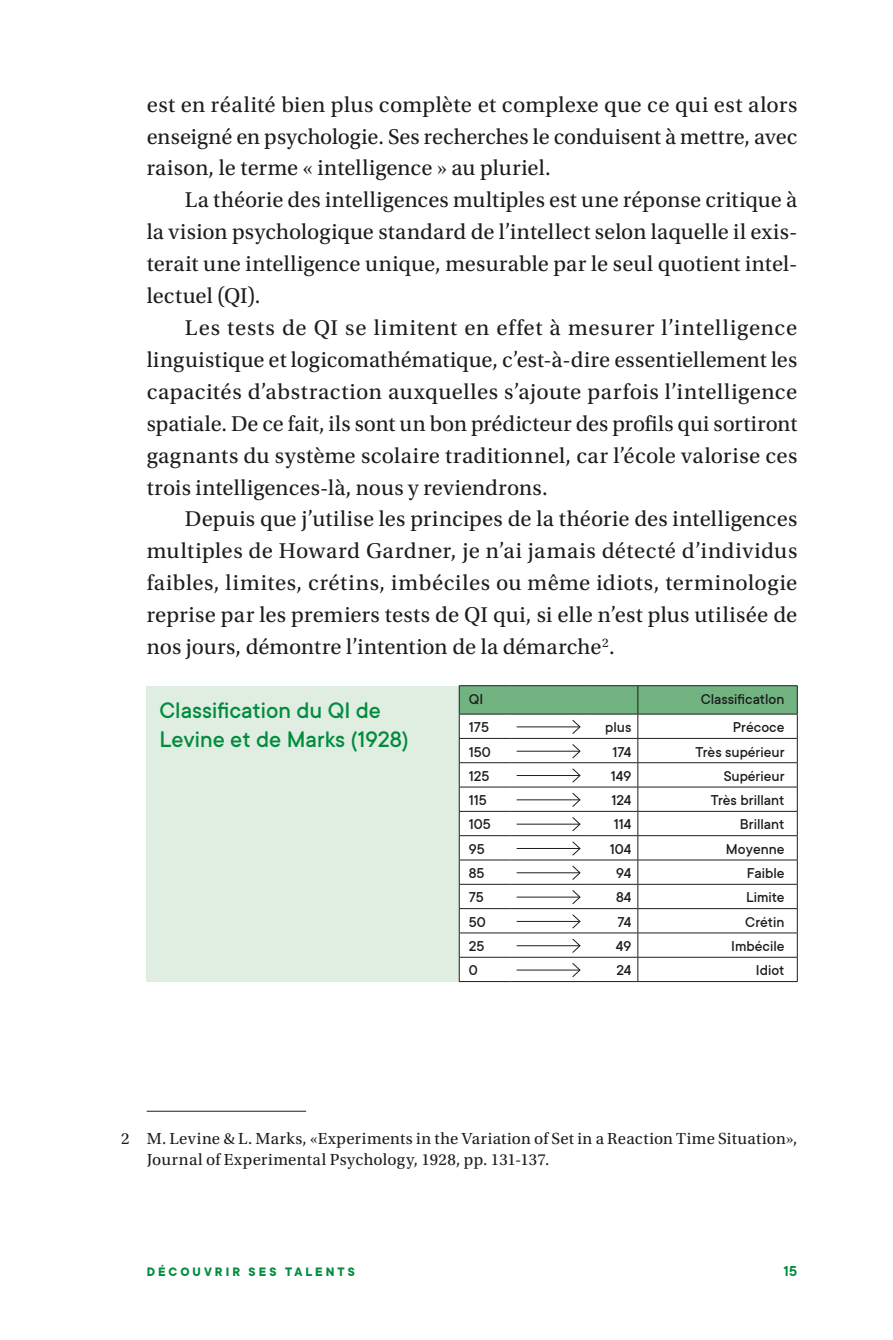
<style>
.page{position:relative;width:893px;height:1340px;background:#fff}
.page>*{position:absolute;margin:0;border:0;box-sizing:border-box;transform-origin:0 0}
.t1{font:500 24.75px/29.2px "TT Commons";color:#008b3d}
.t2{font:22.5px/31.9px "Utopia Std";letter-spacing:.005em;color:#1d1d1b;text-align:justify}
.t3{font:16.88px/20.2px "Utopia Std";letter-spacing:.015em;color:#1d1d1b}
.t4{font:500 15.75px "TT Commons";color:#1d1d1b}
.t5{font:600 15.75px "TT Commons";color:#008b3d}
.t6{font:700 13.5px "TT Commons";letter-spacing:.22em;color:#008b3d}
</style>
<div class="page">
<div style="left:147px;top:685px;width:312px;height:296px;background:#e0ede1"></div>
<hr style="left:459px;top:981px;width:51px;height:1px;background:#1d1d1b">
<hr style="left:510px;top:981px;width:77px;height:1px;background:#1d1d1b">
<hr style="left:587px;top:981px;width:51px;height:1px;background:#1d1d1b">
<hr style="left:638px;top:981px;width:160px;height:1px;background:#1d1d1b">
<svg style="left:459px;top:685px;width:339px;height:296px"></svg>
<hr style="left:147px;top:1110px;width:159px;height:1px;background:#1d1d1b">
<p class="t2" style="left:147px;top:89px;width:652px">est en réalité bien plus complète et complexe que ce qui est alors enseigné en psychologie. Ses recherches le conduisent à mettre, avec raison, le terme « intelligence » au pluriel.</p>
<p class="t2" style="left:147px;top:184px;width:652px;text-indent:38px">La théorie des intelligences multiples est une réponse critique à la vision psychologique standard de l’intellect selon laquelle il exis&shy;terait une intelligence unique, mesurable par le seul quotient intel&shy;lectuel (QI).</p>
<p class="t2" style="left:147px;top:312px;width:652px;text-indent:38px">Les tests de QI se limitent en effet à mesurer l’intelligence linguistique et logicomathématique, c’est-à-dire essentiellement les capacités d’abstraction auxquelles s’ajoute parfois l’intelligence spatiale. De ce fait, ils sont un bon prédicteur des profils qui sortiront gagnants du système scolaire traditionnel, car l’école valorise ces trois intelligences-là, nous y reviendrons.</p>
<p class="t2" style="left:147px;top:503px;width:652px;text-indent:38px">Depuis que j’utilise les principes de la théorie des intelligences multiples de Howard Gardner, je n’ai jamais détecté d’individus faibles, limites, crétins, imbéciles ou même idiots, terminologie reprise par les premiers tests de QI qui, si elle n’est plus utilisée de nos jours, démontre l’intention de la démarche<sup>2</sup>.</p>
<p class="t1" style="left:159px;top:695px;width:251px">Classification du QI de<br>Levine et de Marks (1928)</p>
<p class="t4" style="left:469px;top:689px;width:16px">QI</p>
<p class="t4" style="left:701px;top:689px;width:85px">Classificatlon</p>
<p class="t4" style="left:469px;top:717px;width:22px">175</p>
<p class="t4" style="left:605px;top:717px;width:28px">plus</p>
<p class="t4" style="left:733px;top:717px;width:53px">Précoce</p>
<p class="t4" style="left:469px;top:741px;width:23px">150</p>
<p class="t4" style="left:612px;top:741px;width:21px">174</p>
<p class="t4" style="left:696px;top:741px;width:90px">Très supérieur</p>
<p class="t4" style="left:469px;top:766px;width:22px">125</p>
<p class="t4" style="left:611px;top:766px;width:22px">149</p>
<p class="t4" style="left:724px;top:766px;width:62px">Supérieur</p>
<p class="t4" style="left:469px;top:790px;width:20px">115</p>
<p class="t4" style="left:611px;top:790px;width:22px">124</p>
<p class="t4" style="left:711px;top:790px;width:75px">Très brillant</p>
<p class="t4" style="left:469px;top:814px;width:23px">105</p>
<p class="t4" style="left:614px;top:814px;width:19px">114</p>
<p class="t4" style="left:740px;top:814px;width:46px">Brillant</p>
<p class="t4" style="left:469px;top:839px;width:17px">95</p>
<p class="t4" style="left:610px;top:839px;width:23px">104</p>
<p class="t4" style="left:726px;top:839px;width:60px">Moyenne</p>
<p class="t4" style="left:469px;top:863px;width:17px">85</p>
<p class="t4" style="left:616px;top:863px;width:17px">94</p>
<p class="t4" style="left:747px;top:863px;width:39px">Faible</p>
<p class="t4" style="left:469px;top:887px;width:17px">75</p>
<p class="t4" style="left:616px;top:887px;width:17px">84</p>
<p class="t4" style="left:746px;top:887px;width:40px">Limite</p>
<p class="t4" style="left:469px;top:912px;width:18px">50</p>
<p class="t4" style="left:617px;top:912px;width:16px">74</p>
<p class="t4" style="left:745px;top:912px;width:41px">Crétin</p>
<p class="t4" style="left:469px;top:936px;width:17px">25</p>
<p class="t4" style="left:616px;top:936px;width:17px">49</p>
<p class="t4" style="left:731px;top:936px;width:55px">Imbécile</p>
<p class="t4" style="left:469px;top:960px;width:10px">0</p>
<p class="t4" style="left:616px;top:960px;width:17px">24</p>
<p class="t4" style="left:756px;top:960px;width:30px">Idiot</p>
<p class="t3" style="left:147px;top:1128px;width:652px;text-indent:-26px">2 M. Levine &amp; L. Marks, «Experiments in the Variation of Set in a Reaction Time Situation»,<br>Journal of Experimental Psychology, 1928, pp. 131-137.</p>
<p class="t6" style="left:147px;top:1262px;width:78px">DÉCO UVRIR</p>
<p class="t6" style="left:249px;top:1262px;width:11px">SES</p>
<p class="t6" style="left:285px;top:1262px;width:62px">TA LENTS</p>
<p class="t5" style="left:784px;top:1261px;width:15px">15</p>
</div>
